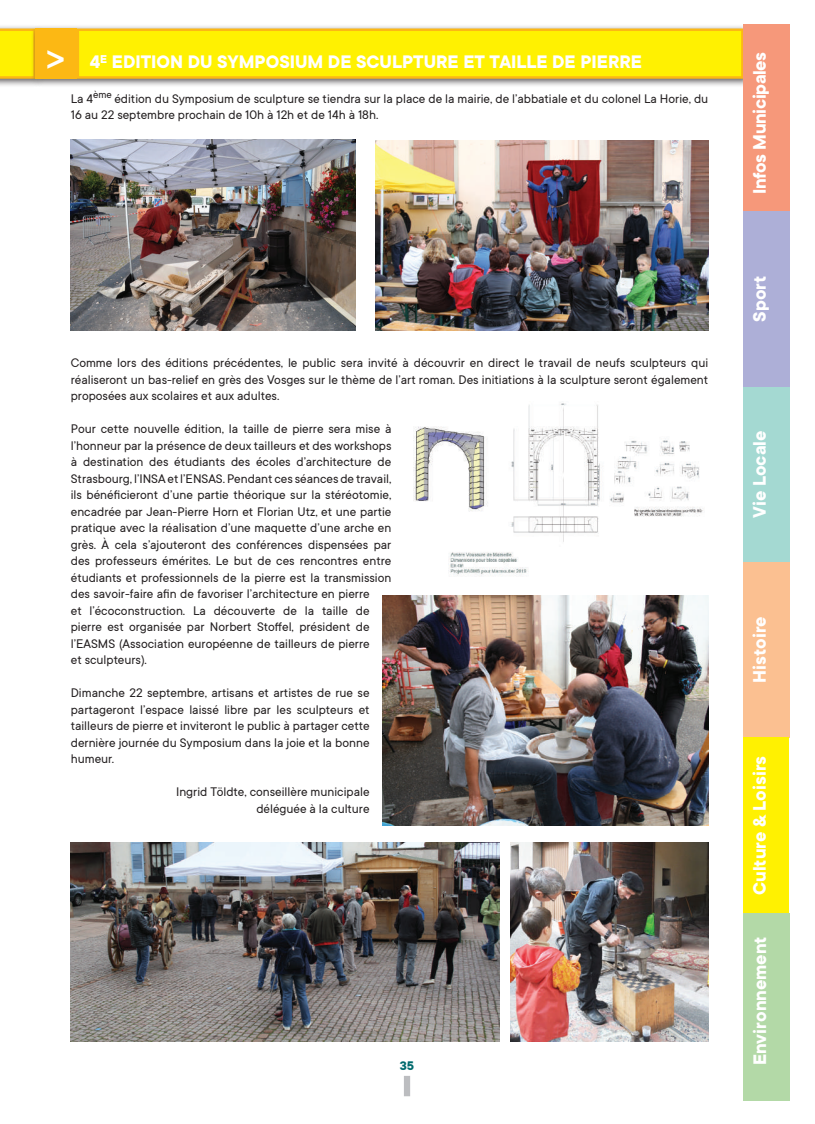
<style>
.page{position:relative;width:815px;height:1124px;background:#fff}
.page>*{position:absolute;margin:0;border:0;box-sizing:border-box;transform-origin:0 0}
.t1{font:700 20px "TT Commons";color:#fff}
.t2{font:700 20px "TT Commons";letter-spacing:-.02em;color:#fff}
.t3{font:13.75px/16.5px "TT Commons";color:#231f20}
.t4{font:700 13.75px "TT Commons";color:#006b6e}
.s1{font-family:"Barmeno";font-size:32.5px}
</style>
<div class="page">
<div style="left:404px;top:1075px;width:6px;height:21px;background:#bcbdc0"></div>
<div style="left:0;top:24px;width:45px;height:64px;background:#231f20;opacity:.75"></div>
<svg style="left:0;top:28px;width:31px;height:51px;background:#fdea05"></svg>
<div style="left:31px;top:24px;width:722px;height:64px;background:#231f20;opacity:.75"></div>
<div style="left:78px;top:30px;width:664px;height:47px;background:#fff101"></div>
<div style="left:77px;top:28px;width:667px;height:51px;border:2px solid #fcb814"></div>
<div style="left:35px;top:28px;width:42px;height:51px;background:#fcb814"></div>
<div style="left:743px;top:386px;width:46px;height:176px;background:#a4d9d2"></div>
<div style="left:743px;top:210px;width:46px;height:176px;background:#adafd7"></div>
<div style="left:743px;top:25px;width:46px;height:186px;background:#f6987a"></div>
<div style="left:743px;top:562px;width:46px;height:175px;background:#fbc091"></div>
<div style="left:743px;top:737px;width:46px;height:175px;background:#fff101"></div>
<div style="left:743px;top:912px;width:46px;height:188px;background:#b3d9a7"></div>
<img style="left:71px;top:842px;width:429px;height:199px">
<img style="left:383px;top:595px;width:326px;height:229px">
<img style="left:376px;top:140px;width:333px;height:190px">
<img style="left:71px;top:139px;width:285px;height:191px">
<img style="left:510px;top:842px;width:199px;height:199px">
<img style="left:413px;top:403px;width:290px;height:173px">
<h1 class="t1" style="left:48px;top:50px;width:596px"><span class="s1">&gt;</span> EDITION DU SYMPOSIUM DE SCULPTURE ET TAILLE DE PIERRE</h1>
<h1 class="t1" style="left:90px;top:50px;width:19px">4<sup>E</sup></h1>
<p class="t3" style="left:71px;top:90px;width:639px">La 4<sup>ème</sup> édition du Symposium de sculpture se tiendra sur la place de la mairie, de l’abbatiale et du colonel La Horie, du<br>16 au 22 septembre prochain de 10h à 12h et de 14h à 18h.</p>
<p class="t3" style="left:71px;top:354px;width:639px;text-align:justify">Comme lors des éditions précédentes, le public sera invité à découvrir en direct le travail de neufs sculpteurs qui réaliseront un bas-relief en grès des Vosges sur le thème de l’art roman. Des initiations à la sculpture seront également proposées aux scolaires et aux adultes.</p>
<p class="t3" style="left:71px;top:420px;width:322px">Pour cette nouvelle édition, la taille de pierre sera mise à l’honneur par la présence de deux tailleurs et des workshops à destination des étudiants des écoles d’architecture de Strasbourg, l’INSA et l’ENSAS. Pendant ces séances de travail, ils bénéficieront d’une partie théorique sur la stéréotomie, encadrée par Jean-Pierre Horn et Florian Utz, et une partie pratique avec la réalisation d’une maquette d’une arche en grès. À cela s’ajouteront des conférences dispensées par des professeurs émérites. Le but de ces rencontres entre étudiants et professionnels de la pierre est la transmission des savoir-faire afin de favoriser l’architecture en pierre<br>et l’écoconstruction. La découverte de la taille de pierre est organisée par Norbert Stoffel, président de l’EASMS (Association européenne de tailleurs de pierre<br>et sculpteurs).</p>
<p class="t3" style="left:71px;top:684px;width:300px;text-align:justify">Dimanche 22 septembre, artisans et artistes de rue se partageront l’espace laissé libre par les sculpteurs et tailleurs de pierre et inviteront le public à partager cette dernière journée du Symposium dans la joie et la bonne humeur.</p>
<p class="t3" style="left:176px;top:783px;width:195px;text-align:right">Ingrid Töldte, conseillère municipale déléguée à la culture</p>
<p class="t4" style="left:400px;top:1057px;width:16px">35</p>
<h1 class="t2" style="left:749px;top:194px;width:144px;rotate:-90deg">Infos Municipales</h1>
<h1 class="t1" style="left:749px;top:321px;width:48px;rotate:-90deg">Sport</h1>
<h1 class="t1" style="left:749px;top:517px;width:88px;rotate:-90deg">Vie Locale</h1>
<h1 class="t1" style="left:749px;top:683px;width:68px;rotate:-90deg">Histoire</h1>
<h1 class="t1" style="left:748px;top:894px;width:140px;rotate:-90deg">Culture &amp; Loisirs</h1>
<h1 class="t1" style="left:749px;top:1065px;width:131px;rotate:-90deg">Environnement</h1>
</div>
